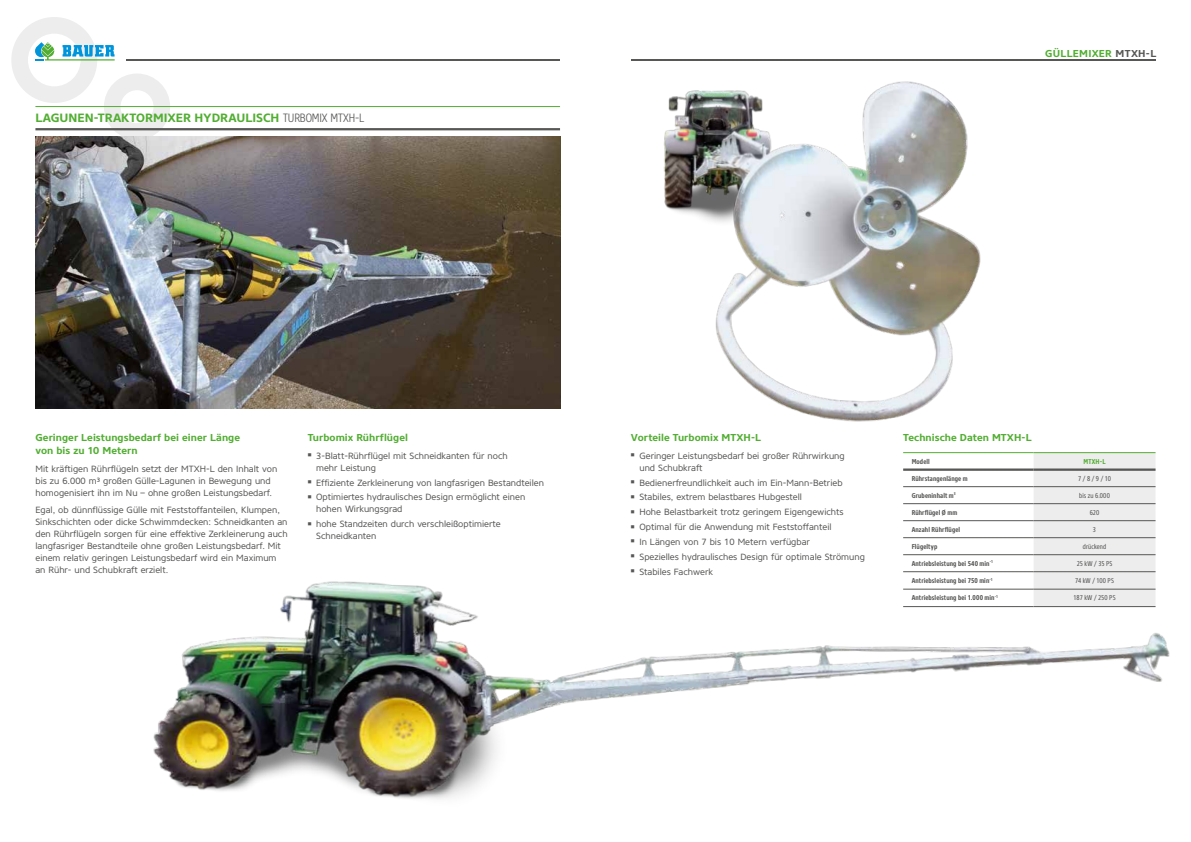
<style>
.page{position:relative;width:1191px;height:842px;background:#fff}
.page>*{position:absolute;margin:0;border:0;box-sizing:border-box;transform-origin:0 0}
.t1{font:700 12px "Core Sans NR65";color:#52ae32}
.t2{font:700 10px/13px "Core Sans NR65";letter-spacing:.005em;color:#52ae32}
.t3{font:700 10px "Core Sans NR65";letter-spacing:.025em;color:#52ae32}
.t4{font:9px/12px "Core Sans NR45";color:#575756}
.t5{font:700 7px "Core Sans NR67 Cn";letter-spacing:.015em;color:#575756}
.t6{font:7px "Core Sans NR47 Cn";letter-spacing:.01em;color:#575756}
.t7{font:700 7px "Core Sans NR67 Cn";color:#52ae32}
.s1{font-family:"Core Sans NR37 Cn";font-weight:300;color:#575756}
.s2{color:#575756}
</style>
<div class="page">
<svg style="left:11px;top:17px;width:159px;height:119px"></svg>
<hr style="left:126px;top:59px;width:434px;height:2px;background:#575756">
<hr style="left:631px;top:59px;width:524px;height:2px;background:#575756">
<img style="left:35px;top:136px;width:525px;height:272px">
<img style="left:153px;top:537px;width:1017px;height:262px">
<img style="left:664px;top:81px;width:317px;height:341px">
<hr style="left:35px;top:106px;width:525px;height:1px;background:#52ae32">
<hr style="left:35px;top:128px;width:525px;height:2px;background:#575756">
<svg style="left:903px;top:453px;width:252px;height:153px"></svg>
<hr style="left:903px;top:486px;width:130px;height:1px;background:#575756">
<hr style="left:1033px;top:486px;width:122px;height:1px;background:#575756">
<hr style="left:903px;top:503px;width:130px;height:1px;background:#575756">
<hr style="left:1033px;top:503px;width:122px;height:1px;background:#575756">
<hr style="left:903px;top:520px;width:130px;height:1px;background:#575756">
<hr style="left:1033px;top:520px;width:122px;height:1px;background:#575756">
<hr style="left:903px;top:537px;width:130px;height:1px;background:#575756">
<hr style="left:1033px;top:537px;width:122px;height:1px;background:#575756">
<hr style="left:903px;top:554px;width:130px;height:1px;background:#575756">
<hr style="left:903px;top:589px;width:130px;height:1px;background:#575756">
<hr style="left:1033px;top:554px;width:122px;height:1px;background:#575756">
<hr style="left:1033px;top:589px;width:122px;height:1px;background:#575756">
<hr style="left:903px;top:571px;width:130px;height:1px;background:#575756">
<hr style="left:903px;top:606px;width:130px;height:1px;background:#575756">
<hr style="left:1033px;top:571px;width:122px;height:1px;background:#575756">
<hr style="left:1033px;top:606px;width:122px;height:1px;background:#575756">
<hr style="left:903px;top:452px;width:130px;height:1px;background:#52ae32">
<hr style="left:1033px;top:452px;width:122px;height:1px;background:#52ae32">
<hr style="left:903px;top:468px;width:130px;height:3px;background:#575756">
<hr style="left:1033px;top:468px;width:122px;height:3px;background:#575756">
<h1 class="t1" style="left:35px;top:110px;width:330px">LAGUNEN-TRAKTORMIXER HYDRAULISCH <span class="s1">TURBOMIX MTXH-L</span></h1>
<p class="t3" style="left:1045px;top:47px;width:112px">GÜLLEMIXER <span class="s2">MTXH-L</span></p>
<p class="t2" style="left:35px;top:431px;width:206px">Geringer Leistungsbedarf bei einer Länge von bis zu 10 Metern</p>
<p class="t4" style="left:35px;top:463px;width:243px">Mit kräftigen Rührflügeln setzt der MTXH-L den Inhalt von bis zu 6.000 m³ großen Gülle-Lagunen in Bewegung und homogenisiert ihn im Nu – ohne großen Leistungsbedarf.</p>
<p class="t4" style="left:35px;top:504px;width:254px">Egal, ob dünnflüssige Gülle mit Feststoffanteilen, Klumpen, Sinkschichten oder dicke Schwimmdecken: Schneidkanten an den Rührflügeln sorgen für eine effektive Zerkleinerung auch langfasriger Bestandteile ohne großen Leistungsbedarf. Mit einem relativ geringen Leistungsbedarf wird ein Maximum an Rühr- und Schubkraft erzielt.</p>
<p class="t2" style="left:308px;top:431px;width:102px">Turbomix Rührflügel</p>
<p class="t4" style="left:316px;top:450px;width:193px;text-indent:-9px"><sup>■</sup> 3-Blatt-Rührflügel mit Schneidkanten für noch mehr Leistung</p>
<p class="t4" style="left:308px;top:476px;width:238px"><sup>■</sup> Effiziente Zerkleinerung von langfasrigen Bestandteilen</p>
<p class="t4" style="left:316px;top:491px;width:211px;text-indent:-9px"><sup>■</sup> Optimiertes hydraulisches Design ermöglicht einen hohen Wirkungsgrad</p>
<p class="t4" style="left:316px;top:518px;width:186px;text-indent:-9px"><sup>■</sup> hohe Standzeiten durch verschleißoptimierte<br>Schneidkanten</p>
<p class="t2" style="left:631px;top:431px;width:132px">Vorteile Turbomix MTXH-L</p>
<p class="t4" style="left:639px;top:450px;width:207px;text-indent:-9px"><sup>■</sup> Geringer Leistungsbedarf bei großer Rührwirkung und Schubkraft</p>
<p class="t4" style="left:631px;top:476px;width:213px"><sup>■</sup> Bedienerfreundlichkeit auch im Ein-Mann-Betrieb</p>
<p class="t4" style="left:631px;top:491px;width:173px"><sup>■</sup> Stabiles, extrem belastbares Hubgestell</p>
<p class="t4" style="left:631px;top:506px;width:214px"><sup>■</sup> Hohe Belastbarkeit trotz geringem Eigengewichts</p>
<p class="t4" style="left:631px;top:521px;width:202px"><sup>■</sup> Optimal für die Anwendung mit Feststoffanteil</p>
<p class="t4" style="left:631px;top:536px;width:180px"><sup>■</sup> In Längen von 7 bis 10 Metern verfügbar</p>
<p class="t4" style="left:631px;top:551px;width:235px"><sup>■</sup> Spezielles hydraulisches Design für optimale Strömung</p>
<p class="t4" style="left:631px;top:565px;width:84px"><sup>■</sup> Stabiles Fachwerk</p>
<p class="t2" style="left:903px;top:431px;width:130px">Technische Daten MTXH-L</p>
<p class="t5" style="left:911px;top:457px;width:20px">Modell</p>
<p class="t7" style="left:1083px;top:457px;width:23px">MTXH-L</p>
<p class="t5" style="left:911px;top:474px;width:57px">Rührstangenlänge m</p>
<p class="t6" style="left:1078px;top:474px;width:34px">7 / 8 / 9 / 10</p>
<p class="t5" style="left:911px;top:491px;width:46px">Grubeninhalt m<sup>3</sup></p>
<p class="t6" style="left:1079px;top:491px;width:32px">bis zu 6.000</p>
<p class="t5" style="left:911px;top:508px;width:47px">Rührflügel Ø mm</p>
<p class="t6" style="left:1089px;top:508px;width:11px">620</p>
<p class="t5" style="left:911px;top:525px;width:50px">Anzahl Rührflügel</p>
<p class="t6" style="left:1093px;top:525px;width:5px">3</p>
<p class="t5" style="left:911px;top:542px;width:27px">Flügeltyp</p>
<p class="t6" style="left:1083px;top:542px;width:25px">drückend</p>
<p class="t5" style="left:911px;top:559px;width:83px">Antriebsleistung bei 540 min<sup>-1</sup></p>
<p class="t6" style="left:1076px;top:559px;width:37px">25 kW / 35 PS</p>
<p class="t5" style="left:911px;top:576px;width:83px">Antriebsleistung bei 750 min<sup>-1</sup></p>
<p class="t6" style="left:1075px;top:576px;width:40px">74 kW / 100 PS</p>
<p class="t5" style="left:911px;top:593px;width:88px">Antriebsleistung bei 1.000 min<sup>-1</sup></p>
<p class="t6" style="left:1073px;top:593px;width:43px">187 kW / 250 PS</p>
</div>
